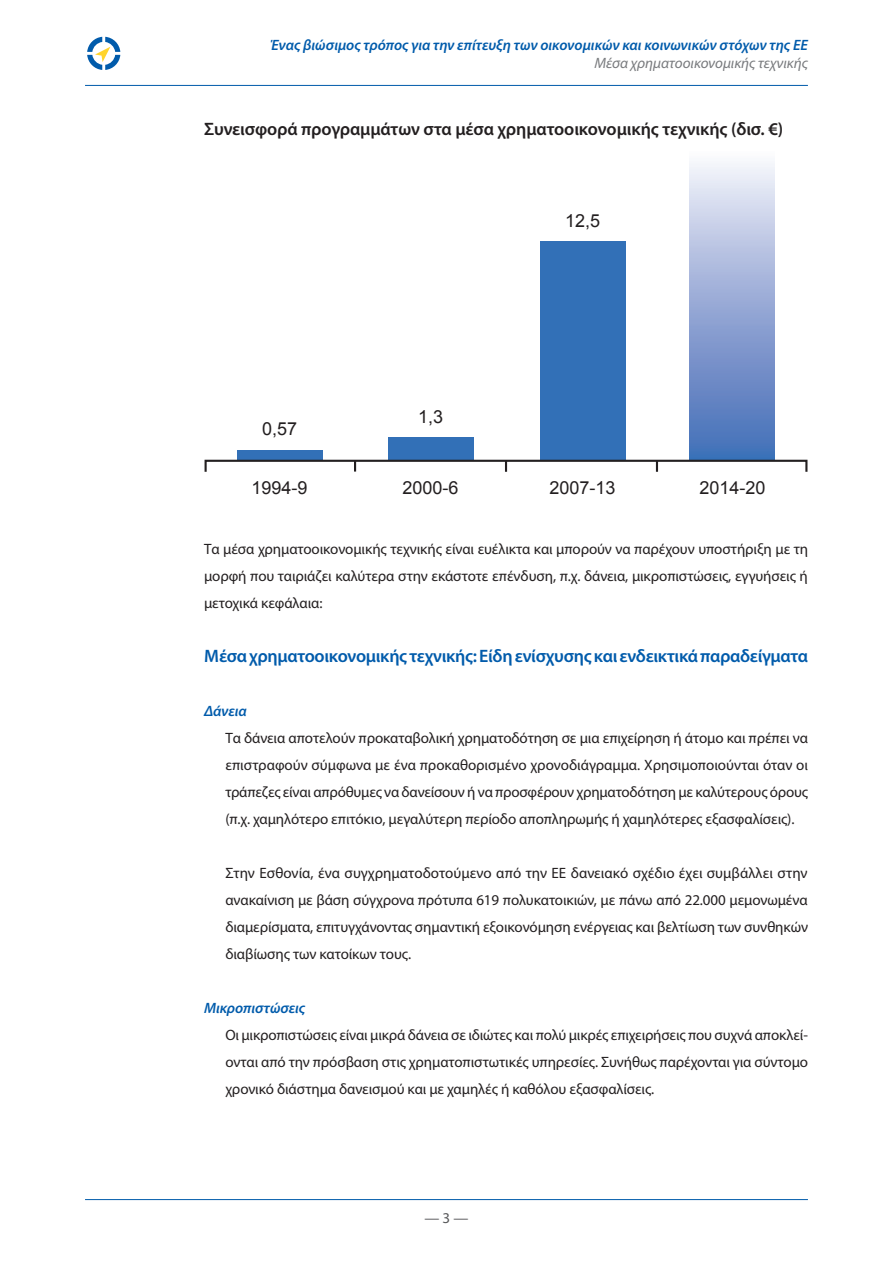
<style>
.page{position:relative;width:893px;height:1263px;background:#fff}
.page>*{position:absolute;margin:0;border:0;box-sizing:border-box;transform-origin:0 0}
.headline_2{font:600 18px "Myriad Pro";letter-spacing:-.015em;color:#015bab}
.headline_3{font:600 18px "Myriad Pro";letter-spacing:-.005em;color:#231f20}
.t1{font:18px "Arial";color:#231f20}
.running_text{font:15px/27px "Myriad Pro";letter-spacing:-.005em;color:#231f20;text-align:justify}
.running_text-2{font:italic 600 15px "Myriad Pro";color:#015bab}
.t2{font:italic 15px "Myriad Pro";color:#787a7d}
.t3{font:15px "Myriad Pro";color:#57585a}
</style>
<div class="page">
<hr style="left:85px;top:1199px;width:723px;height:1px;background:#015bab">
<hr style="left:85px;top:85px;width:723px;height:1px;background:#015bab">
<svg style="left:87px;top:37px;width:33px;height:33px"></svg>
<div style="left:237px;top:450px;width:85px;height:10px;background:#3270b7"></div>
<div style="left:388px;top:437px;width:85px;height:23px;background:#3270b7"></div>
<div style="left:540px;top:241px;width:85px;height:219px;background:#3270b7"></div>
<div style="left:690px;top:149px;width:85px;height:311px;background:linear-gradient(to bottom,#f8f5fb,#3d67b5)"></div>
<svg style="left:505px;top:463px;width:2px;height:7px"></svg>
<svg style="left:354px;top:463px;width:2px;height:7px"></svg>
<svg style="left:656px;top:463px;width:2px;height:7px"></svg>
<div style="left:205px;top:460px;width:602px;height:13px;border:2px solid #231f20"></div>
<p class="running_text-2" style="left:271px;top:35px;width:539px">Ένας βιώσιμος τρόπος για την επίτευξη των οικονομικών και κοινωνικών στόχων της ΕΕ</p>
<p class="t2" style="left:594px;top:53px;width:215px">Μέσα χρηματοοικονομικής τεχνικής</p>
<p class="headline_3" style="left:204px;top:118px;width:581px">Συνεισφορά προγραμμάτων στα μέσα χρηματοοικονομικής τεχνικής (δισ. €)</p>
<p class="t1" style="left:262px;top:417px;width:37px">0,57</p>
<p class="t1" style="left:418px;top:405px;width:27px">1,3</p>
<p class="t1" style="left:565px;top:209px;width:37px">12,5</p>
<p class="t1" style="left:252px;top:476px;width:58px">1994-9</p>
<p class="t1" style="left:402px;top:476px;width:58px">2000-6</p>
<p class="t1" style="left:549px;top:476px;width:68px">2007-13</p>
<p class="t1" style="left:699px;top:476px;width:68px">2014-20</p>
<p class="running_text" style="left:204px;top:535px;width:606px">Τα μέσα χρηματοοικονομικής τεχνικής είναι ευέλικτα και μπορούν να παρέχουν υποστήριξη με τη μορφή που ταιριάζει καλύτερα στην εκάστοτε επένδυση, π.χ. δάνεια, μικροπιστώσεις, εγγυήσεις ή μετοχικά κεφάλαια:</p>
<p class="headline_2" style="left:204px;top:644px;width:605px">Μέσα χρηματοοικονομικής τεχνικής: Είδη ενίσχυσης και ενδεικτικά παραδείγματα</p>
<p class="running_text-2" style="left:204px;top:701px;width:44px">Δάνεια</p>
<p class="running_text" style="left:225px;top:724px;width:584px">Τα δάνεια αποτελούν προκαταβολική χρηματοδότηση σε μια επιχείρηση ή άτομο και πρέπει να επιστραφούν σύμφωνα με ένα προκαθορισμένο χρονοδιάγραμμα. Χρησιμοποιούνται όταν οι τράπεζες είναι απρόθυμες να δανείσουν ή να προσφέρουν χρηματοδότηση με καλύτερους όρους (π.χ. χαμηλότερο επιτόκιο, μεγαλύτερη περίοδο αποπληρωμής ή χαμηλότερες εξασφαλίσεις).</p>
<p class="running_text" style="left:225px;top:859px;width:584px">Στην Εσθονία, ένα συγχρηματοδοτούμενο από την ΕΕ δανειακό σχέδιο έχει συμβάλλει στην ανακαίνιση με βάση σύγχρονα πρότυπα 619 πολυκατοικιών, με πάνω από 22.000 μεμονωμένα διαμερίσματα, επιτυγχάνοντας σημαντική εξοικονόμηση ενέργειας και βελτίωση των συνθηκών διαβίωσης των κατοίκων τους.</p>
<p class="running_text-2" style="left:204px;top:998px;width:103px">Μικροπιστώσεις</p>
<p class="running_text" style="left:225px;top:1021px;width:584px">Οι μικροπιστώσεις είναι μικρά δάνεια σε ιδιώτες και πολύ μικρές επιχειρήσεις που συχνά αποκλεί&shy;ονται από την πρόσβαση στις χρηματοπιστωτικές υπηρεσίες. Συνήθως παρέχονται για σύντομο χρονικό διάστημα δανεισμού και με χαμηλές ή καθόλου εξασφαλίσεις.</p>
<p class="t3" style="left:424px;top:1209px;width:46px">— 3 —</p>
</div>
